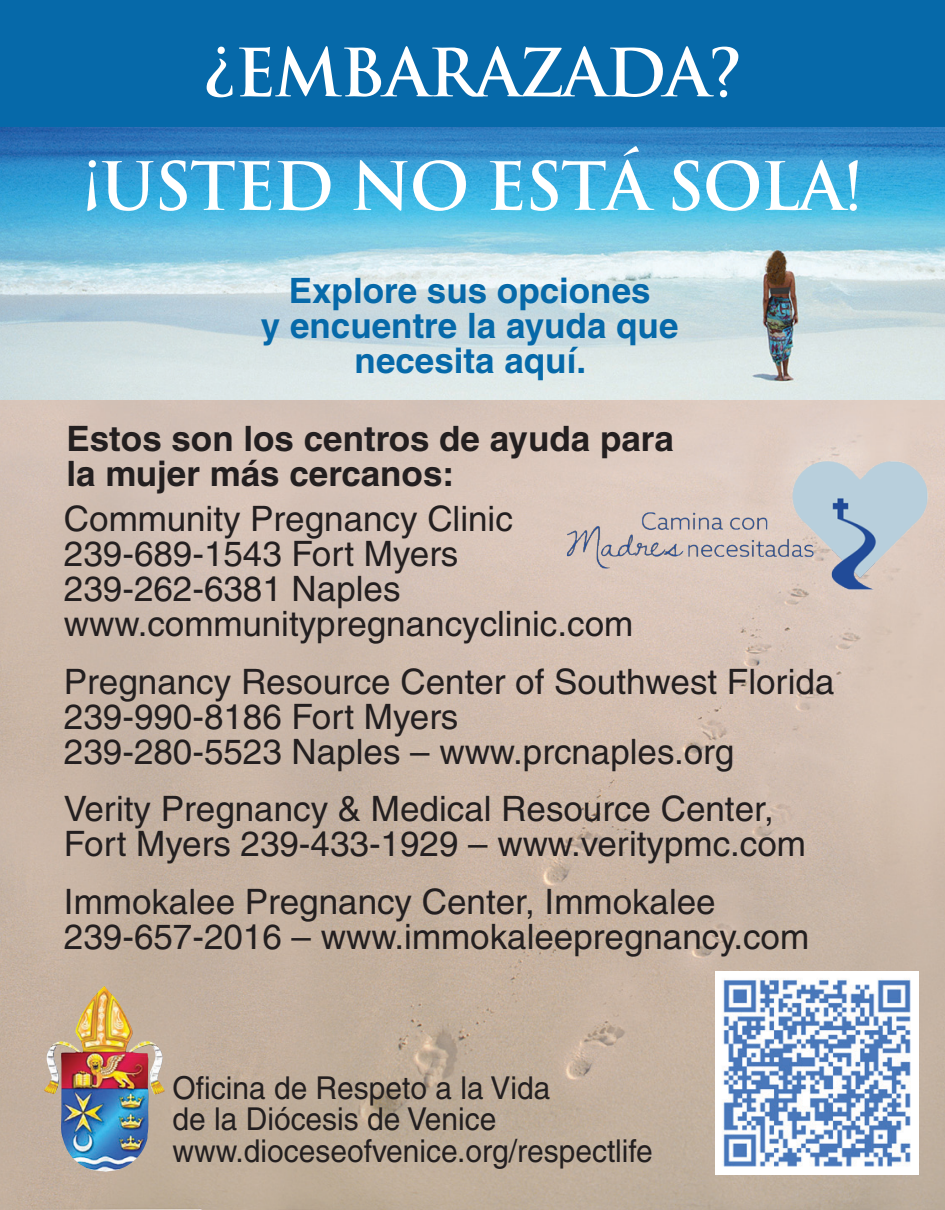
<style>
.page{position:relative;width:945px;height:1210px;background:#fff}
.page>*{position:absolute;margin:0;border:0;box-sizing:border-box;transform-origin:0 0}
.t1{font:700 64.75px "Trajan";letter-spacing:-.025em;color:#fff}
.t2{font:35px/35px "Helvetica";color:#231f20}
.t3{font:700 35px/35px "Helvetica";color:#0669a9;text-align:center}
.t4{font:700 35px/35px "Helvetica";color:#231f20}
.t5{font:31.5px/31.5px "Helvetica";color:#231f20;scale:.95 1}
</style>
<div class="page">
<img style="left:0;top:126px;width:945px;height:1083px">
<img style="left:716px;top:971px;width:203px;height:203px">
<img style="left:44px;top:986px;width:122px;height:186px">
<img style="left:555px;top:446px;width:387px;height:154px">
<div style="left:0;top:0;width:945px;height:126px;background:#0669a9"></div>
<p class="t1" style="left:202px;top:32px;width:542px">¿EMBARAZADA?</p>
<p class="t1" style="left:81px;top:146px;width:784px">¡USTED NO ESTÁ SOLA!</p>
<p class="t3" style="left:261px;top:273px;width:419px">Explore sus opciones<br>y encuentre la ayuda que necesita aquí.</p>
<p class="t4" style="left:66px;top:421px;width:609px">Estos son los centros de ayuda para la mujer más cercanos:</p>
<p class="t2" style="left:64px;top:501px;width:571px">Community Pregnancy Clinic<br>239-689-1543 Fort Myers<br>239-262-6381 Naples www.communitypregnancyclinic.com</p>
<p class="t2" style="left:64px;top:664px;width:772px">Pregnancy Resource Center of Southwest Florida<br>239-990-8186 Fort Myers<br>239-280-5523 Naples – www.prcnaples.org</p>
<p class="t2" style="left:64px;top:791px;width:744px">Verity Pregnancy &amp; Medical Resource Center,<br>Fort Myers 239-433-1929 – www.veritypmc.com</p>
<p class="t2" style="left:64px;top:884px;width:747px">Immokalee Pregnancy Center, Immokalee<br>239-657-2016 – www.immokaleepregnancy.com</p>
<p class="t5" style="left:173px;top:1072px;width:507px">Oficina de Respeto a la Vida<br>de la Diócesis de Venice www.dioceseofvenice.org/respectlife</p>
</div>
